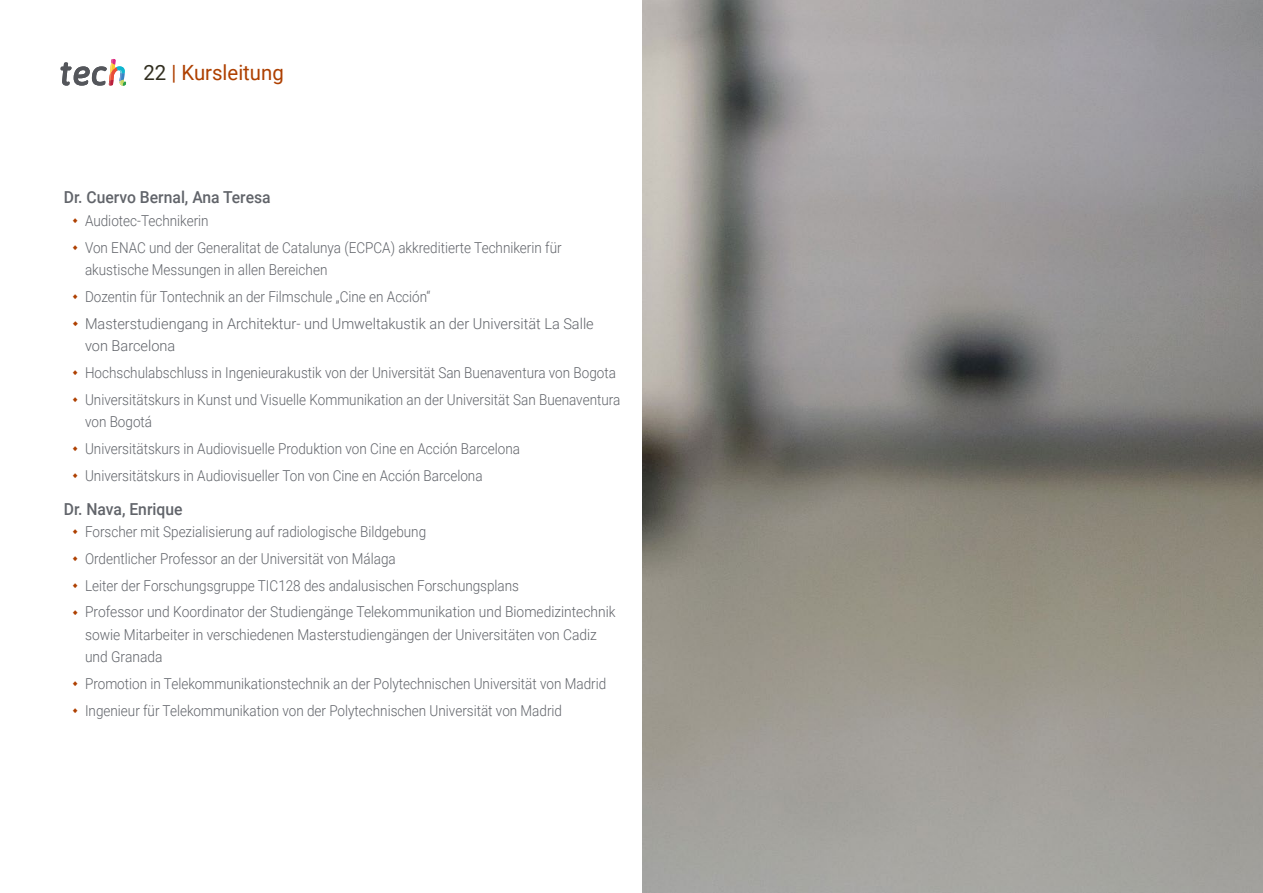
<style>
.page{position:relative;width:1263px;height:893px;background:#fff}
.page>*{position:absolute;margin:0;border:0;box-sizing:border-box;transform-origin:0 0}
.t1{font:21px "Roboto";color:#ae4000}
.t2{font:500 16.5px "Roboto";color:#61646a;scale:.95 1}
.t3{font:300 15px/26.7px "Roboto";color:#61646a;scale:.9 1}
.t4{font:300 15px/26.7px "Roboto";color:#61646a}
.t5{font:300 15px/22.5px "Roboto";color:#61646a;scale:.92 1}
.s1{color:#312e20}
</style>
<div class="page">
<img style="left:642px;top:0;width:621px;height:893px">
<svg style="left:61px;top:59px;width:65px;height:27px"></svg>
<h1 class="t1" style="left:144px;top:57px;width:142px"><span class="s1">22</span> | Kursleitung</h1>
<p class="t2" style="left:64px;top:186px;width:219px">Dr. Cuervo Bernal, Ana Teresa</p>
<p class="t3" style="left:85px;top:206px;width:531px">Audiotec-Technikerin<br>Von ENAC und der Generalitat de Catalunya (ECPCA) akkreditierte Technikerin für</p>
<p class="t3" style="left:85px;top:256px;width:567px">akustische Messungen in allen Bereichen<br>Dozentin für Tontechnik an der Filmschule „Cine en Acción“<br>Masterstudiengang in Architektur- und Umweltakustik an der Universität La Salle</p>
<p class="t4" style="left:85px;top:332px;width:537px">von Barcelona<br>Hochschulabschluss in Ingenieurakustik von der Universität San Buenaventura von Bogota<br>Universitätskurs in Kunst und Visuelle Kommunikation an der Universität San Buenaventura</p>
<p class="t3" style="left:85px;top:408px;width:485px">von Bogotá<br>Universitätskurs in Audiovisuelle Produktion von Cine en Acción Barcelona<br>Universitätskurs in Audiovisueller Ton von Cine en Acción Barcelona</p>
<p class="t2" style="left:64px;top:497px;width:127px">Dr. Nava, Enrique</p>
<p class="t3" style="left:85px;top:518px;width:591px">Forscher mit Spezialisierung auf radiologische Bildgebung<br>Ordentlicher Professor an der Universität von Málaga<br>Leiter der Forschungsgruppe TIC128 des andalusischen Forschungsplans<br>Professor und Koordinator der Studiengänge Telekommunikation und Biomedizintechnik</p>
<p class="t5" style="left:85px;top:623px;width:558px">sowie Mitarbeiter in verschiedenen Masterstudiengängen der Universitäten von Cadiz und Granada</p>
<p class="t3" style="left:85px;top:670px;width:581px">Promotion in Telekommunikationstechnik an der Polytechnischen Universität von Madrid<br>Ingenieur für Telekommunikation von der Polytechnischen Universität von Madrid</p>
</div>
